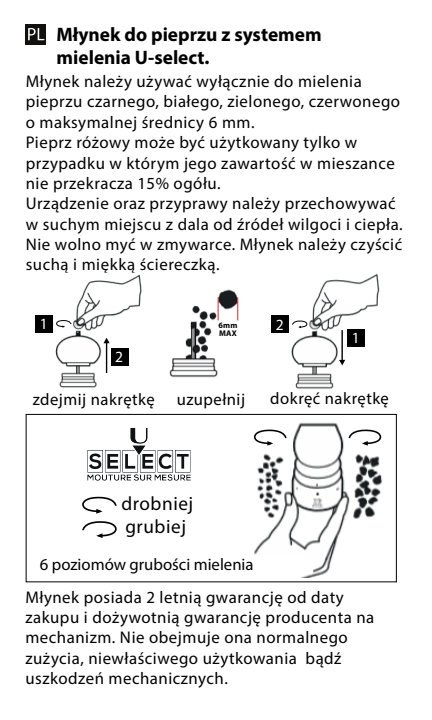
<style>
.page{position:relative;width:432px;height:720px;background:#fff}
.page>*{position:absolute;margin:0;border:0;box-sizing:border-box;transform-origin:0 0}
.t1{font:700 19.6px/23.6px "Myriad Pro";color:#000001}
.t2{font:19.2px/22.8px "Myriad Pro";letter-spacing:.03em;color:#000001}
.t3{font:16.8px/20.4px "Myriad Pro";letter-spacing:.03em;color:#000001}
.t4{font:16.8px "Myriad Pro";color:#000001}
.t5{font:15.6px "Myriad Pro";color:#fff}
.t6{font:700 8.4px/8.4px "Myriad Pro";letter-spacing:.03em;color:#000001}
</style>
<div class="page">
<div style="left:25px;top:24px;width:21px;height:21px;background:#12100f"></div>
<svg style="left:28px;top:28px;width:16px;height:12px"></svg>
<img style="left:53px;top:274px;width:89px;height:114px">
<img style="left:169px;top:289px;width:70px;height:89px">
<img style="left:274px;top:273px;width:106px;height:116px">
<div style="left:35px;top:315px;width:18px;height:18px;background:#000001"></div>
<div style="left:347px;top:329px;width:18px;height:18px;background:#000001"></div>
<div style="left:220px;top:316px;width:16px;height:15px;background:#fff"></div>
<div style="left:271px;top:316px;width:18px;height:17px;background:#000001"></div>
<div style="left:111px;top:348px;width:18px;height:18px;background:#000001"></div>
<img style="left:254px;top:422px;width:96px;height:156px">
<img style="left:353px;top:454px;width:29px;height:65px">
<div style="left:307px;top:514px;width:19px;height:10px;background:#fff"></div>
<div style="left:379px;top:514px;width:5px;height:8px;background:#fff"></div>
<div style="left:26px;top:414px;width:371px;height:168px;border:1px solid #000001"></div>
<img style="left:87px;top:428px;width:104px;height:53px">
<div style="left:54px;top:319px;width:18px;height:11px;background:#fff"></div>
<div style="left:291px;top:318px;width:18px;height:12px;background:#fff"></div>
<svg style="left:292px;top:320px;width:16px;height:8px"></svg>
<svg style="left:56px;top:320px;width:16px;height:8px"></svg>
<svg style="left:82px;top:521px;width:35px;height:17px"></svg>
<svg style="left:82px;top:496px;width:35px;height:18px"></svg>
<svg style="left:348px;top:428px;width:34px;height:18px"></svg>
<svg style="left:254px;top:428px;width:33px;height:18px"></svg>
<div style="left:338px;top:330px;width:8px;height:38px;background:#fff"></div>
<svg style="left:103px;top:326px;width:8px;height:38px"></svg>
<svg style="left:339px;top:360px;width:6px;height:5px"></svg>
<hr style="left:341px;top:330px;width:2px;height:33px;background:#000">
<svg style="left:103px;top:338px;width:7px;height:5px"></svg>
<hr style="left:106px;top:341px;width:1px;height:32px;background:#000">
<p class="t1" style="left:57px;top:22px;width:267px">Młynek do pieprzu z systemem mielenia U-select.</p>
<p class="t3" style="left:26px;top:71px;width:378px">Młynek należy używać wyłącznie do mielenia pieprzu czarnego, białego, zielonego, czerwonego o maksymalnej średnicy 6 mm.<br>Pieprz różowy może być użytkowany tylko w przypadku w którym jego zawartość w mieszance nie przekracza 15% ogółu.<br>Urządzenie oraz przyprawy należy przechowywać w suchym miejscu z dala od źródeł wilgoci i ciepła.<br>Nie wolno myć w zmywarce. Młynek należy czyścić suchą i miękką ściereczką.</p>
<p class="t5" style="left:40px;top:314px;width:9px">1</p>
<p class="t5" style="left:115px;top:347px;width:9px">2</p>
<p class="t6" style="left:218px;top:320px;width:21px">6mm<br>MAX</p>
<p class="t5" style="left:276px;top:315px;width:9px">2</p>
<p class="t5" style="left:352px;top:328px;width:9px">1</p>
<p class="t3" style="left:33px;top:389px;width:124px">zdejmij nakrętkę</p>
<p class="t3" style="left:177px;top:389px;width:70px">uzupełnij</p>
<p class="t3" style="left:270px;top:388px;width:120px">dokręć nakrętkę</p>
<p class="t2" style="left:121px;top:492px;width:73px">drobniej grubiej</p>
<p class="t4" style="left:40px;top:554px;width:215px">6 poziomów grubości mielenia</p>
<p class="t3" style="left:25px;top:587px;width:350px">Młynek posiada 2 letnią gwarancję od daty zakupu i dożywotnią gwarancję producenta na mechanizm. Nie obejmuje ona normalnego zużycia, niewłaściwego użytkowania bądź uszkodzeń mechanicznych.</p>
</div>
